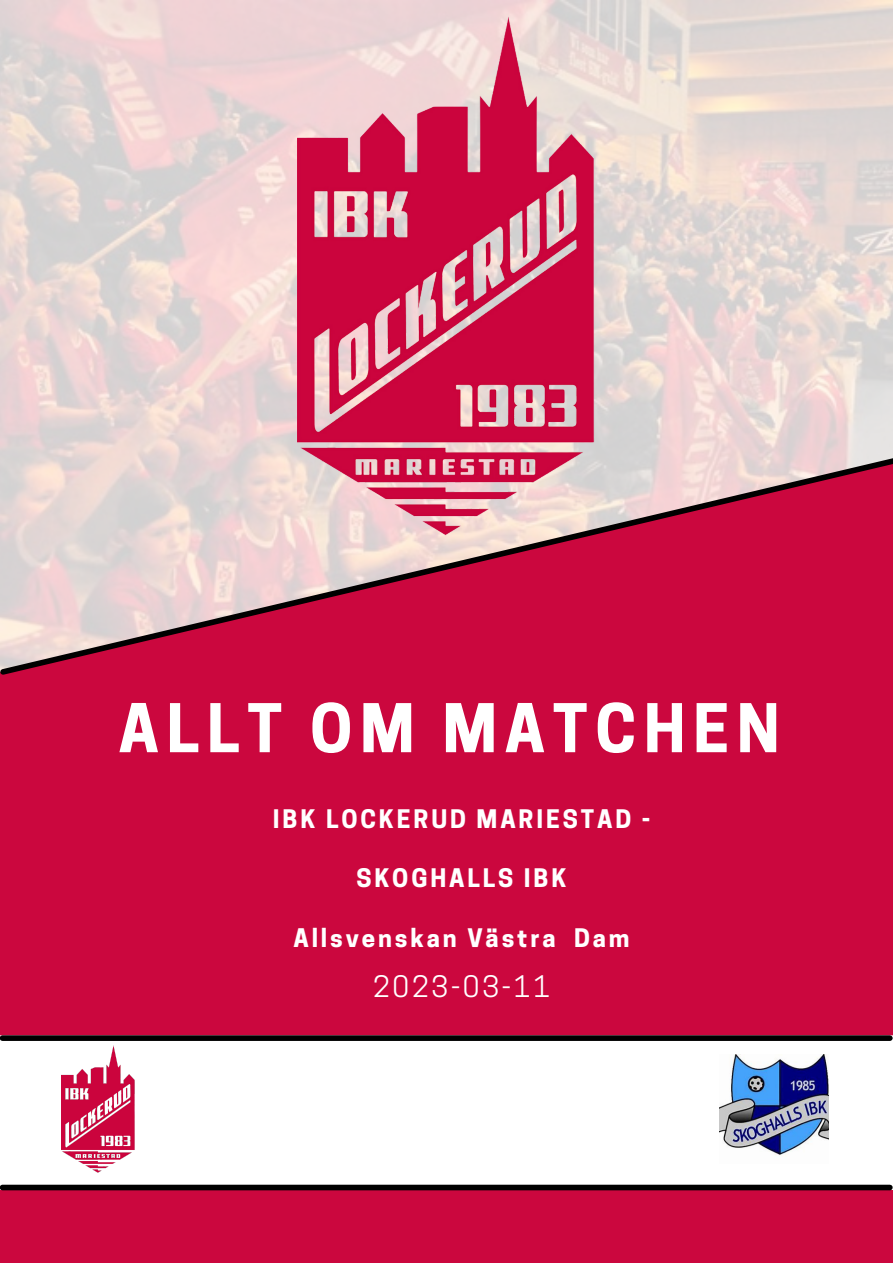
<style>
.page{position:relative;width:893px;height:1264px;background:#fff}
.page>*{position:absolute;margin:0;border:0;box-sizing:border-box;transform-origin:0 0}
.t1{font:700 63px "Cooper Hewitt";letter-spacing:.12em;color:#fff}
.t2{font:27.75px "Cooper Hewitt";letter-spacing:.1em;color:#fff}
.t3{font:700 24px "Cooper Hewitt";letter-spacing:.12em;color:#fff}
</style>
<div class="page">
<img style="left:0;top:0;width:892px;height:447px">
<div style="left:0;top:678px;width:892px;height:357px;background:#cb073e"></div>
<img style="left:719px;top:1054px;width:109px;height:101px">
<img style="left:298px;top:16px;width:297px;height:431px">
<div style="left:0;top:1190px;width:892px;height:72px;background:#cb073e"></div>
<img style="left:61px;top:1045px;width:73px;height:127px">
<div style="left:2px;top:1035px;width:887px;height:5px;background:#000"></div>
<div style="left:2px;top:1184px;width:887px;height:6px;background:#000"></div>
<svg style="left:0;top:447px;width:892px;height:231px;background:#d46883"></svg>
<h1 class="t1" style="left:118px;top:705px;width:662px">ALLT OM MATCHEN</h1>
<p class="t3" style="left:273px;top:809px;width:379px">IBK LOCKERUD MARIESTAD -</p>
<p class="t3" style="left:356px;top:869px;width:212px">SKOGHALLS IBK</p>
<p class="t3" style="left:293px;top:929px;width:337px">Allsvenskan Västra Dam</p>
<p class="t2" style="left:373px;top:975px;width:178px">2023-03-11</p>
</div>
